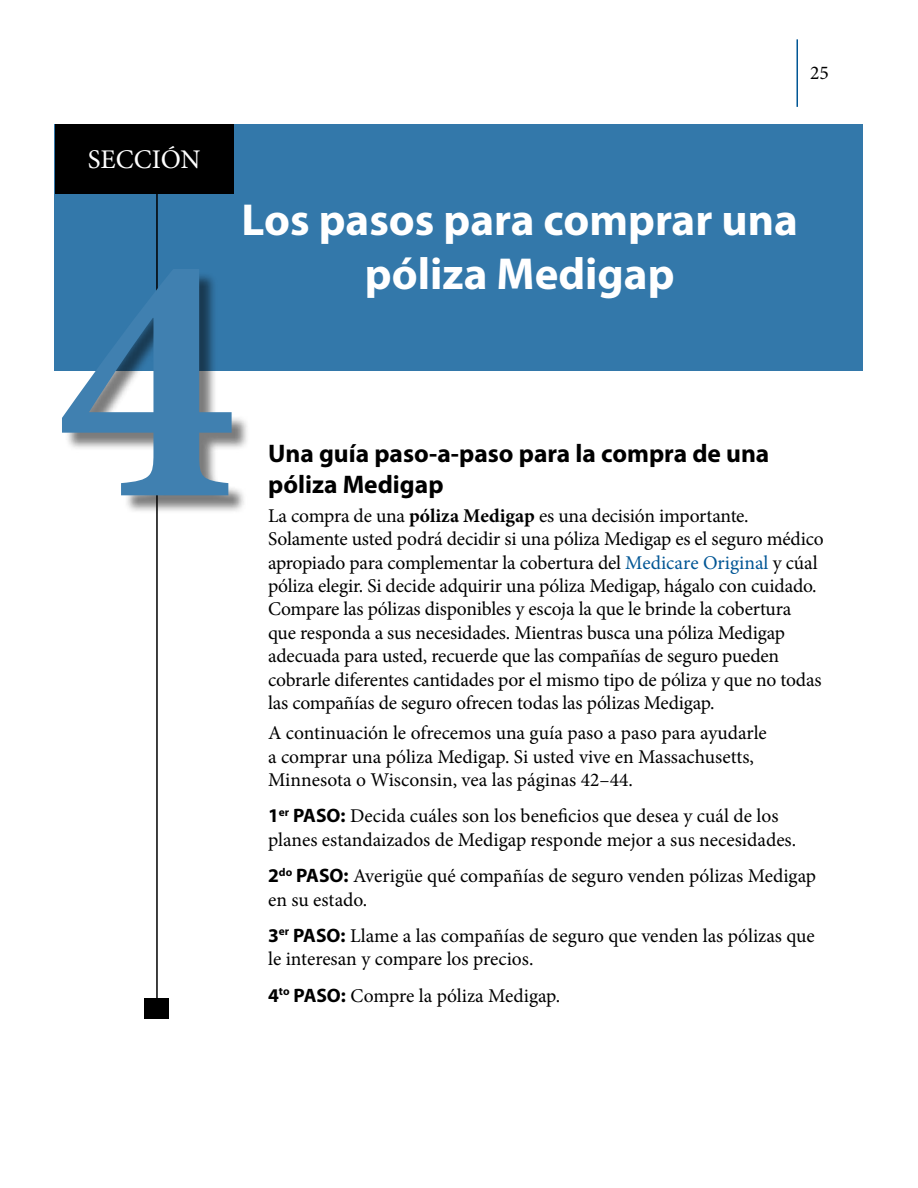
<style>
.page{position:relative;width:918px;height:1188px;background:#fff}
.page>*{position:absolute;margin:0;border:0;box-sizing:border-box;transform-origin:0 0}
.t1{font:700 360px "Minion Pro";color:#4080b0}
._30pt_Section_Headin{font:700 45px/54px "Myriad Pro";color:#fff;text-align:center}
.t2{font:27px "Minion Pro";letter-spacing:-.005em;color:#fff}
.Heading_2{font:700 25.5px/30.6px "Myriad Pro";color:#000}
.Text{font:19.5px/23.4px "Minion Pro";letter-spacing:-.01em;color:#000}
.s1{font-weight:700}
.s2{color:#005695}
.s3{font-family:"Myriad Pro";font-weight:700}
</style>
<div class="page">
<div style="left:55px;top:124px;width:808px;height:247px;background:#3378aa"></div>
<hr style="left:156px;top:178px;width:2px;height:824px;background:#000">
<div style="left:55px;top:124px;width:179px;height:70px;background:#000"></div>
<div style="left:144px;top:998px;width:24px;height:21px;background:#000"></div>
<hr style="left:796px;top:39px;width:2px;height:68px;background:#005695">
<div style="left:65px;top:272px;width:185px;height:242px;background:#000;opacity:.52"></div>
<p class="Text" style="left:810px;top:61px;width:20px">25</p>
<h3 class="t2" style="left:88px;top:142px;width:114px">SECCIÓN</h3>
<h1 class="t1" style="left:57px;top:127px;width:181px">4</h1>
<p class="_30pt_Section_Headin" style="left:242px;top:191px;width:558px">Los pasos para comprar una póliza Medigap</p>
<h2 class="Heading_2" style="left:268px;top:438px;width:503px">Una guía paso-a-paso para la compra de una póliza Medigap</h2>
<h3 class="Text" style="left:268px;top:504px;width:557px">La compra de una <span class="s1">póliza Medigap</span> es una decisión importante.<br>Solamente usted podrá decidir si una póliza Medigap es el seguro médico apropiado para complementar la cobertura del <span class="s2">Medicare Original</span> y cúal póliza elegir. Si decide adquirir una póliza Medigap, hágalo con cuidado.<br>Compare las pólizas disponibles y escoja la que le brinde la cobertura que responda a sus necesidades. Mientras busca una póliza Medigap adecuada para usted, recuerde que las compañías de seguro pueden cobrarle diferentes cantidades por el mismo tipo de póliza y que no todas las compañías de seguro ofrecen todas las pólizas Medigap.</h3>
<h3 class="Text" style="left:268px;top:721px;width:500px">A continuación le ofrecemos una guía paso a paso para ayudarle a comprar una póliza Medigap. Si usted vive en Massachusetts,<br>Minnesota o Wisconsin, vea las páginas 42–44.</h3>
<h3 class="Text" style="left:268px;top:805px;width:530px"><span class="s3">1</span><sup>er</sup> <span class="s3">PASO:</span> Decida cuáles son los beneficios que desea y cuál de los planes estandaizados de Medigap responde mejor a sus necesidades.</h3>
<h3 class="Text" style="left:268px;top:864px;width:550px"><span class="s3">2</span><sup>do</sup> <span class="s3">PASO:</span> Averigüe qué compañías de seguro venden pólizas Medigap en su estado.</h3>
<h3 class="Text" style="left:268px;top:924px;width:548px"><span class="s3">3</span><sup>er</sup> <span class="s3">PASO:</span> Llame a las compañías de seguro que venden las pólizas que le interesan y compare los precios.</h3>
<h3 class="Text" style="left:268px;top:984px;width:294px"><span class="s3">4</span><sup>to</sup> <span class="s3">PASO:</span> Compre la póliza Medigap.</h3>
</div>
